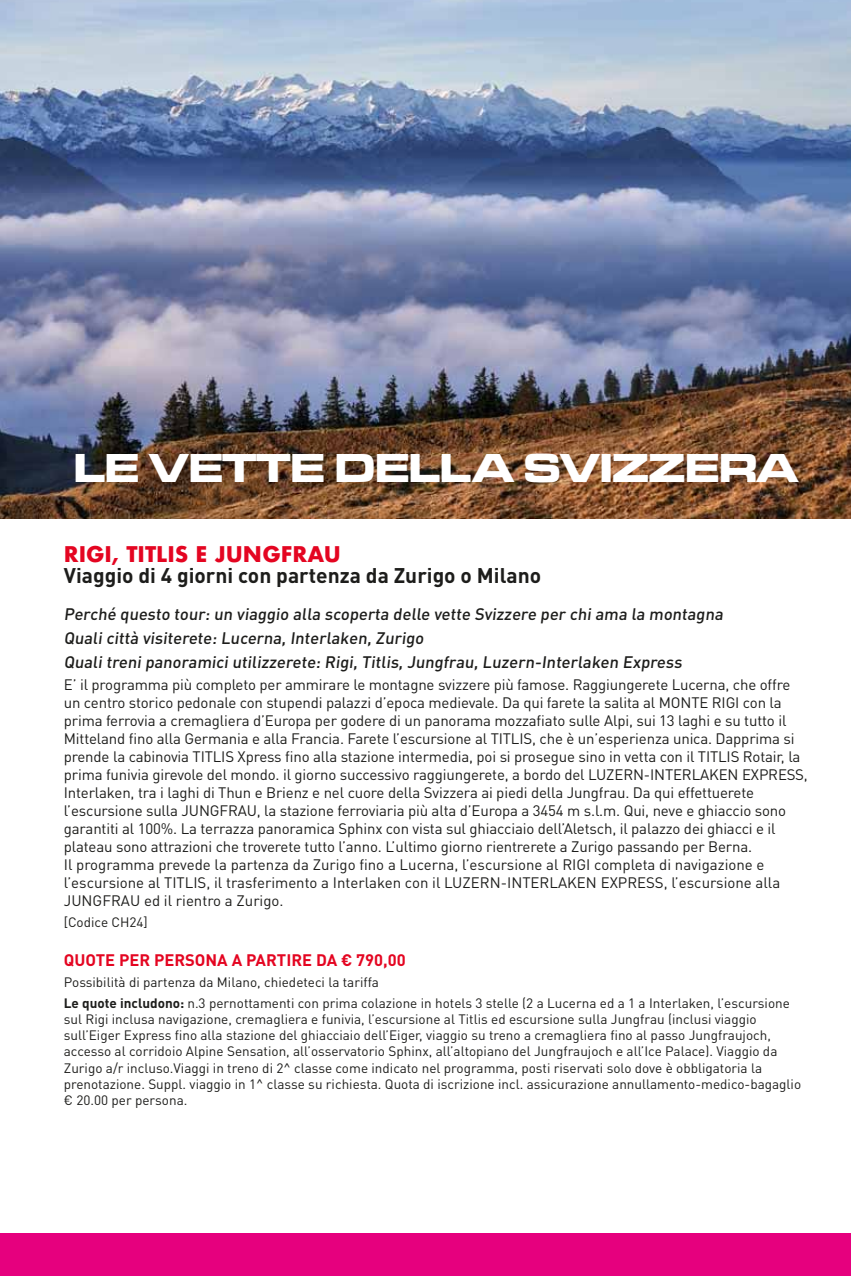
<style>
.page{position:relative;width:851px;height:1276px;background:#fff}
.page>*{position:absolute;margin:0;border:0;box-sizing:border-box;transform-origin:0 0}
.t1{font:42px "Microgramma D Bold Exte";color:#fff}
.t2{font:700 21px "DIN Pro";color:#1d1d1b}
.t3{font:700 21px "Futura";color:#e40521}
.t4{font:500 16.5px/23.7px "DIN Pro";color:#1d1d1b}
.t5{font:700 16.5px "DIN Pro";color:#e40521}
.t6{font:15px/18px "DIN Pro";letter-spacing:-.01em;color:#1d1d1b}
.t7{font:13.5px/16.2px "DIN Pro";color:#1d1d1b}
.s1{font-weight:700}
</style>
<div class="page">
<div style="left:0;top:1233px;width:850px;height:43px;background:#e6007e"></div>
<img style="left:0;top:0;width:850px;height:519px">
<h1 class="t1" style="left:74px;top:443px;width:725px">LE VETTE DELLA SVIZZERA</h1>
<h2 class="t3" style="left:64px;top:544px;width:278px">RIGI, TITLIS E JUNGFRAU</h2>
<h2 class="t2" style="left:64px;top:568px;width:479px">Viaggio di 4 giorni con partenza da Zurigo o Milano</h2>
<p class="t4" style="left:64px;top:604px;width:662px">Perché questo tour: un viaggio alla scoperta delle vette Svizzere per chi ama la montagna<br>Quali città visiterete: Lucerna, Interlaken, Zurigo<br>Quali treni panoramici utilizzerete: Rigi, Titlis, Jungfrau, Luzern-Interlaken Express</p>
<p class="t6" style="left:64px;top:677px;width:745px">E’ il programma più completo per ammirare le montagne svizzere più famose. Raggiungerete Lucerna, che offre un centro storico pedonale con stupendi palazzi d’epoca medievale. Da qui farete la salita al MONTE RIGI con la prima ferrovia a cremagliera d’Europa per godere di un panorama mozzafiato sulle Alpi, sui 13 laghi e su tutto il Mitteland fino alla Germania e alla Francia. Farete l’escursione al TITLIS, che è un’esperienza unica. Dapprima si prende la cabinovia TITLIS Xpress fino alla stazione intermedia, poi si prosegue sino in vetta con il TITLIS Rotair, la prima funivia girevole del mondo. il giorno successivo raggiungerete, a bordo del LUZERN-INTERLAKEN EXPRESS, Interlaken, tra i laghi di Thun e Brienz e nel cuore della Svizzera ai piedi della Jungfrau. Da qui effettuerete l’escursione sulla JUNGFRAU, la stazione ferroviaria più alta d’Europa a 3454 m s.l.m. Qui, neve e ghiaccio sono garantiti al 100%. La terrazza panoramica Sphinx con vista sul ghiacciaio dell’Aletsch, il palazzo dei ghiacci e il plateau sono attrazioni che troverete tutto l’anno. L’ultimo giorno rientrerete a Zurigo passando per Berna.<br>Il programma prevede la partenza da Zurigo fino a Lucerna, l’escursione al RIGI completa di navigazione e l’escursione al TITLIS, il trasferimento a Interlaken con il LUZERN-INTERLAKEN EXPRESS, l’escursione alla JUNGFRAU ed il rientro a Zurigo.</p>
<p class="t7" style="left:64px;top:916px;width:85px">[Codice CH24]</p>
<p class="t5" style="left:64px;top:954px;width:343px">QUOTE PER PERSONA A PARTIRE DA € 790,00</p>
<p class="t7" style="left:64px;top:973px;width:727px;line-height:20.4px">Possibilità di partenza da Milano, chiedeteci la tariffa<br><span class="s1">Le quote includono:</span> n.3 pernottamenti con prima colazione in hotels 3 stelle (2 a Lucerna ed a 1 a Interlaken, l’escursione</p>
<p class="t7" style="left:64px;top:1012px;width:738px">sul Rigi inclusa navigazione, cremagliera e funivia, l’escursione al Titlis ed escursione sulla Jungfrau (inclusi viaggio sull’Eiger Express fino alla stazione del ghiacciaio dell’Eiger, viaggio su treno a cremagliera fino al passo Jungfraujoch, accesso al corridoio Alpine Sensation, all’osservatorio Sphinx, all’altopiano del Jungfraujoch e all’Ice Palace). Viaggio da Zurigo a/r incluso.Viaggi in treno di 2^ classe come indicato nel programma, posti riservati solo dove è obbligatoria la prenotazione. Suppl. viaggio in 1^ classe su richiesta. Quota di iscrizione incl. assicurazione annullamento-medico-bagaglio € 20.00 per persona.</p>
</div>
